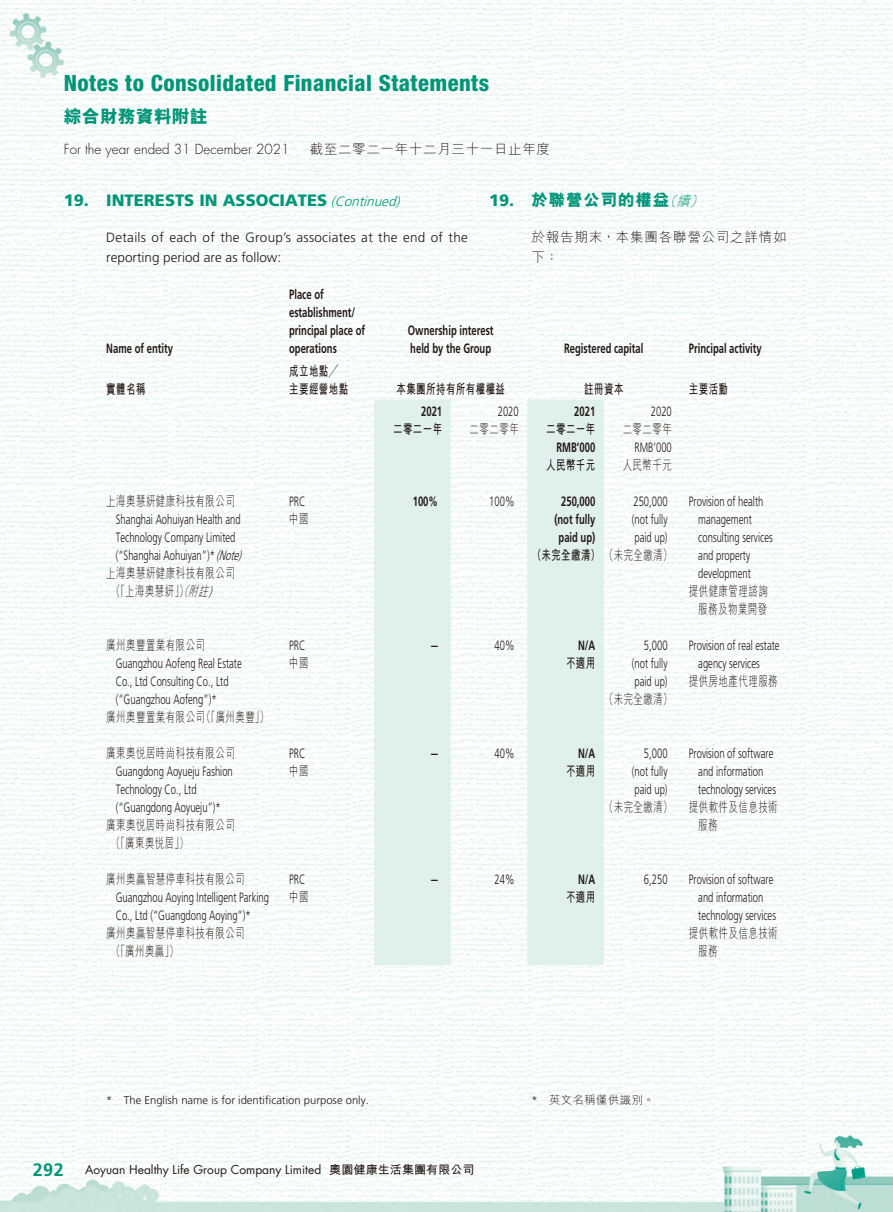
<style>
.page{position:relative;width:893px;height:1212px;background:#fff}
.page>*{position:absolute;margin:0;border:0;box-sizing:border-box;transform-origin:0 0}
.t1{font:800 condensed 22.5px "Helvetica Neue LT Std";letter-spacing:.02em;color:#009579}
.t2{font:800 18px "M Hei HK";color:#009579}
.t3{font:900 16.5px "Frutiger LT Std";color:#009579}
.t4{font:800 16.5px "M Hei HK";letter-spacing:.05em;color:#009579}
.t5{font:300 13.5px/18px "Frutiger LT Std";color:#231916;scale:.7 1}
.t6{font:300 13.5px/18px "M Hei HK";letter-spacing:.05em;color:#231916;scale:.7 1}
.t7{font:700 13.5px/18px "Frutiger LT Std";color:#231916;scale:.7 1}
.t8{font:300 13.5px/19.5px "Frutiger LT Std";letter-spacing:.02em;color:#231916}
.t9{font:700 13.5px/18px "M Hei HK";letter-spacing:.05em;color:#231916;scale:.7 1}
.t10{font:300 13.5px/19.5px "M Hei HK";letter-spacing:.05em;color:#231916}
.t11{font:300 13.5px "Futura Std";color:#231916}
.t12{font:700 13.5px "Frutiger LT Std";color:#231916}
.t13{font:12px "Futura Std";color:#231916}
.t14{font:300 11.25px "Frutiger LT Std";color:#231916}
.t15{font:300 11.25px "M Hei HK";letter-spacing:.05em;color:#231916}
.s1{font-weight:300;font-style:italic;font-size:13.5px}
.s2{font-family:"Frutiger LT Std";font-weight:900}
.s3{font-style:italic}
.s4{font-family:"Frutiger LT Std";font-style:italic}
.s5{font-weight:300}
.s6{font-family:"Frutiger LT Std"}
.s7{font-family:"Frutiger LT Std";font-weight:700;font-size:18px;color:#009579}
.s8{font-family:"M Hei HK";font-weight:700}
</style>
<div class="page">
<img style="left:0;top:0;width:893px;height:1212px">
<svg style="left:374px;top:400px;width:230px;height:565px;fill:#e0f0ec"></svg>
<h1 class="t1" style="left:64px;top:69px;width:427px">Notes to Consolidated Financial Statements</h1>
<h2 class="t2" style="left:64px;top:108px;width:145px">綜合財務資料附註</h2>
<p class="t11" style="left:64px;top:141px;width:227px">For the year ended 31 December 2021</p>
<p class="t10" style="left:310px;top:139px;width:242px">截至二零二一年十二月三十一日止年度</p>
<p class="t3" style="left:64px;top:190px;width:341px">19. INTERESTS IN ASSOCIATES <span class="s1">(Continued)</span></p>
<p class="t8" style="left:106px;top:228px;width:363px">Details of each of the Group’s associates at the end of the reporting period are as follow:</p>
<p class="t4" style="left:489px;top:192px;width:219px"><span class="s2">19.</span> 於聯營公司的權益<span class="s1">（續）</span></p>
<p class="t10" style="left:531px;top:227px;width:257px">於報告期末，本集團各聯營公司之詳情如下：</p>
<p class="t7" style="left:106px;top:340px;width:97px">Name of entity</p>
<p class="t9" style="left:106px;top:379px;width:58px">實體名稱</p>
<p class="t7" style="left:289px;top:286px;width:110px">Place of establishment/ principal place of operations</p>
<p class="t9" style="left:289px;top:361px;width:86px">成立地點╱主要經營地點</p>
<p class="t6" style="left:106px;top:492px;width:185px">上海奧慧妍健康科技有限公司</p>
<p class="t5" style="left:116px;top:510px;width:186px">Shanghai Aohuiyan Health and<br>Technology Company Limited (“Shanghai Aohuiyan”)* <span class="s3">(Note)</span></p>
<p class="t6" style="left:111px;top:564px;width:178px;text-indent:-5px">上海奧慧妍健康科技有限公司（「上海奧慧妍」）<span class="s3">（附註</span><span class="s4">)</span></p>
<p class="t6" style="left:106px;top:636px;width:143px">廣州奧豐置業有限公司</p>
<p class="t5" style="left:116px;top:654px;width:182px">Guangzhou Aofeng Real Estate<br>Co., Ltd Consulting Co., Ltd (“Guangzhou Aofeng”)*</p>
<p class="t6" style="left:106px;top:708px;width:234px">廣州奧豐置業有限公司（「廣州奧豐」）</p>
<p class="t6" style="left:106px;top:744px;width:185px">廣東奧悅居時尚科技有限公司</p>
<p class="t5" style="left:116px;top:762px;width:169px">Guangdong Aoyueju Fashion<br>Technology Co., Ltd (“Guangdong Aoyueju”)*</p>
<p class="t6" style="left:111px;top:816px;width:178px;text-indent:-5px">廣東奧悅居時尚科技有限公司（「廣東奧悅居」）</p>
<p class="t6" style="left:106px;top:870px;width:199px">廣州奧贏智慧停車科技有限公司</p>
<p class="t5" style="left:116px;top:888px;width:221px">Guangzhou Aoying Intelligent Parking<br>Co., Ltd (“Guangdong Aoying”)*</p>
<p class="t6" style="left:111px;top:924px;width:193px;text-indent:-5px">廣州奧贏智慧停車科技有限公司（「廣州奧贏」）</p>
<p class="t5" style="left:289px;top:492px;width:25px">PRC</p>
<p class="t6" style="left:289px;top:510px;width:29px">中國</p>
<p class="t5" style="left:289px;top:636px;width:25px">PRC</p>
<p class="t6" style="left:289px;top:654px;width:29px">中國</p>
<p class="t5" style="left:289px;top:744px;width:25px">PRC</p>
<p class="t6" style="left:289px;top:762px;width:29px">中國</p>
<p class="t5" style="left:289px;top:870px;width:25px">PRC</p>
<p class="t6" style="left:289px;top:888px;width:29px">中國</p>
<p class="t7" style="left:408px;top:322px;width:124px">Ownership interest held by the Group</p>
<p class="t7" style="left:564px;top:340px;width:115px">Registered capital</p>
<p class="t7" style="left:689px;top:340px;width:106px">Principal activity</p>
<p class="t9" style="left:396px;top:379px;width:157px">本集團所持有所有權權益</p>
<p class="t9" style="left:584px;top:379px;width:58px">註冊資本</p>
<p class="t9" style="left:689px;top:379px;width:58px">主要活動</p>
<p class="t7" style="left:421px;top:402px;width:32px">2021</p>
<p class="t5" style="left:498px;top:402px;width:32px">2020</p>
<p class="t7" style="left:574px;top:402px;width:32px">2021</p>
<p class="t5" style="left:651px;top:402px;width:32px">2020</p>
<p class="t9" style="left:393px;top:419px;width:72px">二零二一年</p>
<p class="t6" style="left:470px;top:420px;width:72px">二零二零年</p>
<p class="t9" style="left:546px;top:419px;width:72px">二零二一年</p>
<p class="t6" style="left:623px;top:420px;width:72px">二零二零年</p>
<p class="t7" style="left:556px;top:438px;width:57px">RMB’000</p>
<p class="t5" style="left:635px;top:438px;width:55px">RMB’000</p>
<p class="t9" style="left:546px;top:455px;width:72px">人民幣千元</p>
<p class="t6" style="left:623px;top:456px;width:72px">人民幣千元</p>
<p class="t5" style="left:632px;top:492px;width:53px;text-align:justify">250,000 (not fully paid up)</p>
<p class="t5" style="left:698px;top:492px;width:108px;text-indent:-9px">Provision of health management consulting services and property development</p>
<p class="t6" style="left:689px;top:582px;width:114px;text-align:right">提供健康管理諮詢服務及物業開發</p>
<p class="t7" style="left:413px;top:492px;width:38px">100%</p>
<p class="t5" style="left:489px;top:492px;width:38px">100%</p>
<p class="t7" style="left:554px;top:492px;width:60px;text-align:center">250,000 (not fully paid up)</p>
<p class="t9" style="left:532px;top:545px;width:202px">（未完全繳清）<span class="s5">（未完全繳清）</span></p>
<p class="t12" style="left:431px;top:637px;width:8px">–</p>
<p class="t5" style="left:495px;top:636px;width:30px">40%</p>
<p class="t7" style="left:578px;top:636px;width:26px">N/A</p>
<p class="t9" style="left:566px;top:653px;width:43px">不適用</p>
<p class="t5" style="left:632px;top:636px;width:53px;text-align:justify;text-indent:12px">5,000 (not fully paid up)</p>
<p class="t6" style="left:604px;top:690px;width:99px">（未完全繳清）</p>
<p class="t12" style="left:431px;top:745px;width:8px">–</p>
<p class="t5" style="left:495px;top:744px;width:30px">40%</p>
<p class="t7" style="left:578px;top:744px;width:26px">N/A</p>
<p class="t9" style="left:566px;top:761px;width:43px">不適用</p>
<p class="t5" style="left:632px;top:744px;width:53px;text-align:justify;text-indent:12px">5,000 (not fully paid up)</p>
<p class="t6" style="left:604px;top:798px;width:99px">（未完全繳清）</p>
<p class="t5" style="left:698px;top:636px;width:118px;text-indent:-9px">Provision of real estate agency services</p>
<p class="t6" style="left:689px;top:672px;width:128px">提供房地產代理服務</p>
<p class="t5" style="left:698px;top:744px;width:112px;text-indent:-9px">Provision of software and information technology services</p>
<p class="t6" style="left:698px;top:798px;width:115px;text-indent:-9px">提供軟件及信息技術服務</p>
<p class="t12" style="left:431px;top:871px;width:8px">–</p>
<p class="t5" style="left:495px;top:870px;width:30px">24%</p>
<p class="t7" style="left:578px;top:870px;width:26px">N/A</p>
<p class="t9" style="left:566px;top:887px;width:43px">不適用</p>
<p class="t5" style="left:644px;top:870px;width:35px">6,250</p>
<p class="t5" style="left:698px;top:870px;width:112px;text-indent:-9px">Provision of software and information technology services</p>
<p class="t6" style="left:698px;top:924px;width:115px;text-indent:-9px">提供軟件及信息技術服務</p>
<p class="t14" style="left:106px;top:1094px;width:264px">* The English name is for identification purpose only.</p>
<p class="t15" style="left:531px;top:1094px;width:124px"><span class="s6">*</span> 英文名稱僅供識別。</p>
<p class="t13" style="left:33px;top:1162px;width:443px"><span class="s7">292</span> Aoyuan Healthy Life Group Company Limited <span class="s8">奧園健康生活集團有限公司</span></p>
</div>
